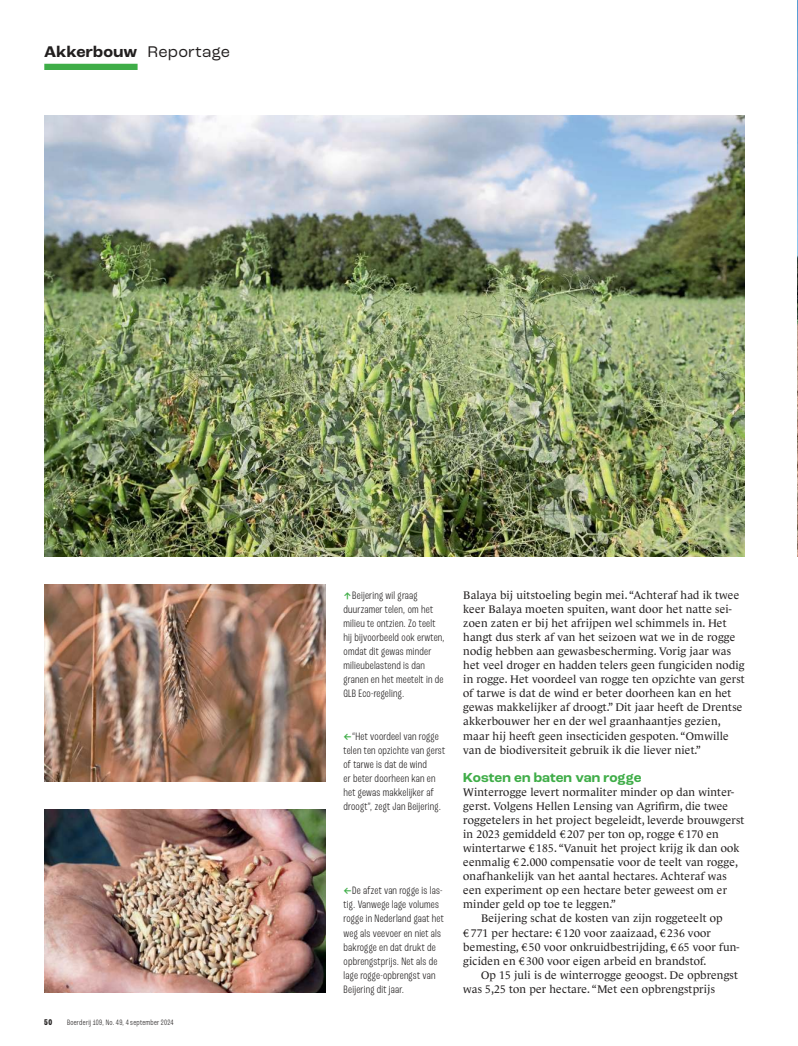
<style>
.page{position:relative;width:798px;height:1046px;background:#fff}
.page>*{position:absolute;margin:0;border:0;box-sizing:border-box;transform-origin:0 0}
.t1{font:700 16.25px "Roc Grotesk";letter-spacing:.01em;color:#221f1f}
.t2{font:700 13.75px "Roc Grotesk";color:#3fad48}
.t3{font:11.25px/14px "Le Monde Journal Std";letter-spacing:.015em;color:#221f1f}
.t4{font:300 condensed 11.25px/14px "Roc Grotesk";letter-spacing:.02em;color:#221f1f}
.t5{font:700 condensed 8.75px "Roc Grotesk";color:#221f1f}
.t6{font:300 condensed 8.12px "Roc Grotesk";letter-spacing:.03em;color:#221f1f}
.s1{font-weight:400}
.s2{font-family:"Niveau Grotesk";font-weight:700;font-stretch:normal;color:#3fad48}
</style>
<div class="page">
<img style="left:44px;top:115px;width:700px;height:441px">
<img style="left:44px;top:584px;width:282px;height:197px">
<img style="left:44px;top:809px;width:282px;height:183px">
<div style="left:44px;top:64px;width:93px;height:6px;background:#3fad48"></div>
<h1 class="t1" style="left:44px;top:45px;width:187px">Akkerbouw <span class="s1">Reportage</span></h1>
<p class="t5" style="left:44px;top:1017px;width:10px">50</p>
<p class="t6" style="left:67px;top:1019px;width:108px">Boerderij 109, No. 49, 4 september 2024</p>
<p class="t4" style="left:343px;top:589px;width:103px"><span class="s2">↑</span>Beijering wil graag duurzamer telen, om het milieu te ontzien. Zo teelt hij bijvoorbeeld ook erwten, omdat dit gewas minder milieubelastend is dan granen en het meetelt in de<br>GLB Eco-regeling.</p>
<p class="t4" style="left:343px;top:729px;width:103px"><span class="s2">←</span>“Het voordeel van rogge telen ten opzichte van gerst of tarwe is dat de wind<br>er beter doorheen kan en het gewas makkelijker af droogt”, zegt Jan Beijering.</p>
<p class="t4" style="left:343px;top:884px;width:102px"><span class="s2">←</span>De afzet van rogge is las&shy;tig. Vanwege lage volumes rogge in Nederland gaat het weg als veevoer en niet als bakrogge en dat drukt de opbrengstprijs. Net als de lage rogge-opbrengst van<br>Beijering dit jaar.</p>
<p class="t3" style="left:463px;top:588px;width:283px">Balaya bij uitstoeling begin mei. “Achteraf had ik twee keer Balaya moeten spuiten, want door het natte sei&shy;zoen zaten er bij het afrijpen wel schimmels in. Het hangt dus sterk af van het seizoen wat we in de rogge nodig hebben aan gewasbescherming. Vorig jaar was het veel droger en hadden telers geen fungiciden nodig in rogge. Het voordeel van rogge ten opzichte van gerst of tarwe is dat de wind er beter doorheen kan en het gewas makkelijker af droogt.” Dit jaar heeft de Drentse akkerbouwer her en der wel graanhaantjes gezien, maar hij heeft geen insecticiden gespoten. “Omwille van de biodiversiteit gebruik ik die liever niet.”</p>
<p class="t2" style="left:463px;top:772px;width:180px">Kosten en baten van rogge</p>
<p class="t3" style="left:463px;top:785px;width:272px">Winterrogge levert normaliter minder op dan winter-</p>
<p class="t3" style="left:463px;top:799px;width:266px">gerst. Volgens Hellen Lensing van Agrifirm, die twee</p>
<p class="t3" style="left:463px;top:813px;width:282px">roggetelers in het project begeleidt, leverde brouwgerst</p>
<p class="t3" style="left:463px;top:827px;width:257px">in 2023 gemiddeld € 207 per ton op, rogge € 170 en</p>
<p class="t3" style="left:463px;top:841px;width:277px">wintertarwe € 185. “Vanuit het project krijg ik dan ook</p>
<p class="t3" style="left:463px;top:856px;width:276px">eenmalig € 2.000 compensatie voor de teelt van rogge,</p>
<p class="t3" style="left:463px;top:870px;width:265px">onafhankelijk van het aantal hectares. Achteraf was</p>
<p class="t3" style="left:463px;top:884px;width:265px">een experiment op een hectare beter geweest om er</p>
<p class="t3" style="left:463px;top:898px;width:154px">minder geld op toe te leggen.”</p>
<p class="t3" style="left:481px;top:912px;width:243px">Beijering schat de kosten van zijn roggeteelt op</p>
<p class="t3" style="left:463px;top:926px;width:249px">€ 771 per hectare: € 120 voor zaaizaad, € 236 voor</p>
<p class="t3" style="left:463px;top:940px;width:277px">bemesting, € 50 voor onkruidbestrijding, € 65 voor fun-</p>
<p class="t3" style="left:463px;top:954px;width:244px">giciden en € 300 voor eigen arbeid en brandstof.</p>
<p class="t3" style="left:481px;top:968px;width:258px">Op 15 juli is de winterrogge geoogst. De opbrengst</p>
<p class="t3" style="left:463px;top:982px;width:253px">was 5,25 ton per hectare. “Met een opbrengstprijs</p>
</div>
